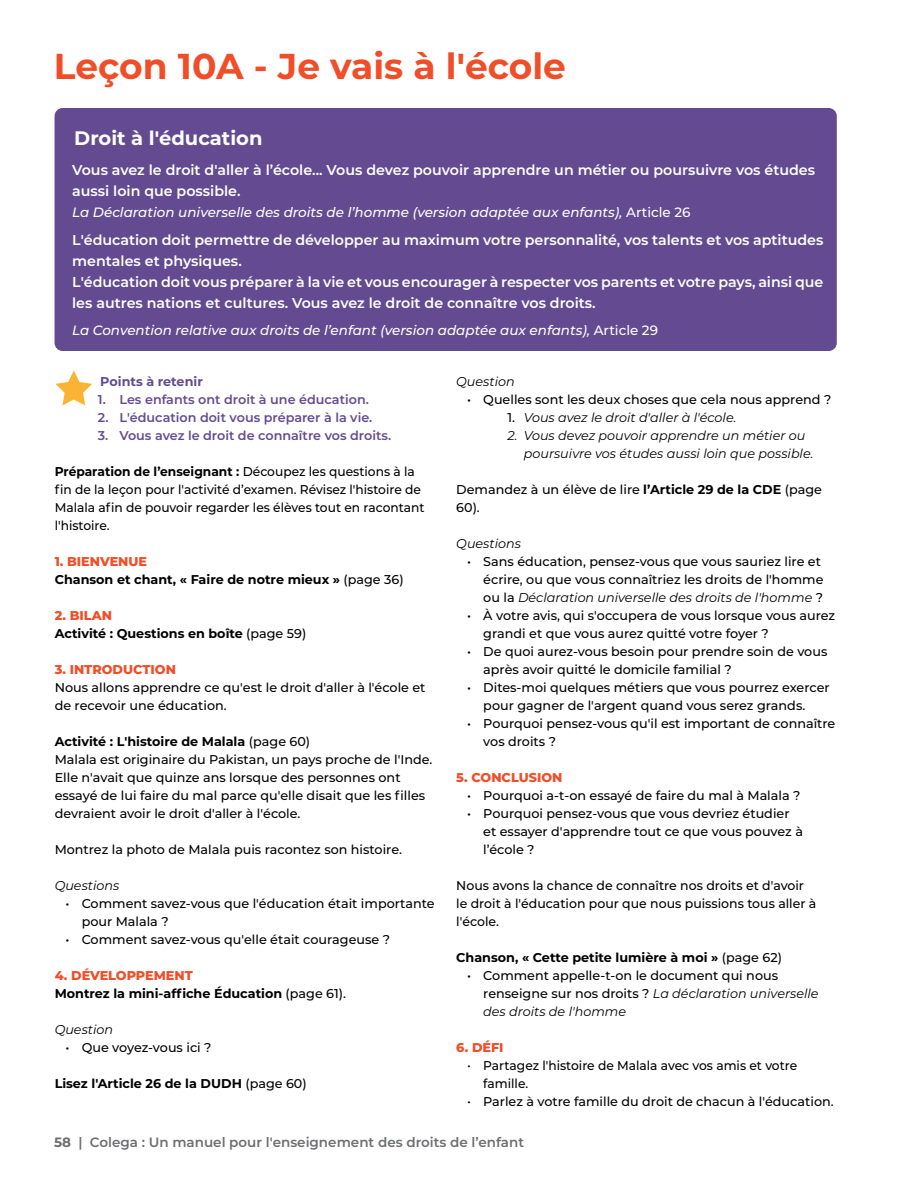
<style>
.page{position:relative;width:918px;height:1188px;background:#fff}
.page>*{position:absolute;margin:0;border:0;box-sizing:border-box;transform-origin:0 0}
.t1{font:700 36px "Montserrat";color:#f04e28}
.t2{font:700 19.5px "Montserrat";color:#fff}
.t3{font:600 14.25px/21px "Montserrat";color:#fff}
.t4{font:italic 500 13.5px "Montserrat";color:#fff}
.t5{font:600 13.5px "Montserrat";color:#6d6e71}
.t6{font:500 12.75px/18px "Montserrat";color:#000}
.t7{font:700 12.75px/18px "Montserrat";color:#000}
.t8{font:500 12.75px/18px "Montserrat";color:#000;scale:.96 1}
.t9{font:italic 12.75px/18px "Montserrat";color:#000}
.t10{font:600 12.75px "Montserrat";color:#644b91}
.t11{font:800 12.75px "Montserrat";color:#f04e28}
.t12{font:700 12.75px "Montserrat";color:#644b91}
.s1{font-style:normal}
.s2{font-weight:700}
.s3{font-weight:800;color:#f04e28}
.s4{font-weight:500}
.s5{font-weight:500;font-style:normal}
.s6{font-weight:400;font-style:italic}
.s7{font-weight:400;font-size:13.5px}
</style>
<div class="page">
<svg style="left:55px;top:370px;width:37px;height:35px"></svg>
<div style="left:55px;top:108px;width:782px;height:243px;background:#644b91;border-radius:8px"></div>
<h1 class="t1" style="left:54px;top:41px;width:513px">Leçon 10A - Je vais à l'école</h1>
<h2 class="t2" style="left:74px;top:124px;width:190px">Droit à l'éducation</h2>
<p class="t3" style="left:72px;top:159px;width:744px">Vous avez le droit d'aller à l’école... Vous devez pouvoir apprendre un métier ou poursuivre vos études aussi loin que possible.</p>
<p class="t4" style="left:72px;top:203px;width:620px">La Déclaration universelle des droits de l’homme (version adaptée aux enfants), <span class="s1">Article 26</span></p>
<p class="t3" style="left:72px;top:228px;width:753px">L'éducation doit permettre de développer au maximum votre personnalité, vos talents et vos aptitudes mentales et physiques.<br>L'éducation doit vous préparer à la vie et vous encourager à respecter vos parents et votre pays, ainsi que les autres nations et cultures. Vous avez le droit de connaître vos droits.</p>
<p class="t4" style="left:72px;top:321px;width:587px">La Convention relative aux droits de l’enfant (version adaptée aux enfants), <span class="s1">Article 29</span></p>
<p class="t12" style="left:100px;top:372px;width:104px">Points à retenir</p>
<p class="t10" style="left:98px;top:390px;width:272px">1. Les enfants ont droit à une éducation.</p>
<p class="t10" style="left:98px;top:408px;width:276px">2. L'éducation doit vous préparer à la vie.</p>
<p class="t10" style="left:98px;top:426px;width:295px">3. Vous avez le droit de connaître vos droits.</p>
<p class="t8" style="left:55px;top:462px;width:387px"><span class="s2">Préparation de l’enseignant :</span> Découpez les questions à la fin de la leçon pour l'activité d’examen. Révisez l'histoire de Malala afin de pouvoir regarder les élèves tout en racontant l'histoire.</p>
<p class="t7" style="left:55px;top:552px;width:350px"><span class="s3">1. BIENVENUE<br></span>Chanson et chant, « Faire de notre mieux » <span class="s4">(page 36)</span></p>
<p class="t7" style="left:55px;top:606px;width:253px"><span class="s3">2. BILAN<br></span>Activité : Questions en boîte <span class="s4">(page 59)</span></p>
<p class="t11" style="left:55px;top:660px;width:123px">3. INTRODUCTION</p>
<p class="t6" style="left:55px;top:678px;width:372px">Nous allons apprendre ce qu'est le droit d'aller à l'école et de recevoir une éducation.</p>
<p class="t6" style="left:55px;top:732px;width:379px"><span class="s2">Activité : L'histoire de Malala</span> (page 60)<br>Malala est originaire du Pakistan, un pays proche de l'Inde.<br>Elle n'avait que quinze ans lorsque des personnes ont essayé de lui faire du mal parce qu'elle disait que les filles devraient avoir le droit d'aller à l'école.</p>
<p class="t6" style="left:55px;top:840px;width:349px">Montrez la photo de Malala puis racontez son histoire.</p>
<p class="t9" style="left:55px;top:876px;width:66px">Questions</p>
<p class="t6" style="left:82px;top:894px;width:354px;text-indent:-16px">• Comment savez-vous que l'éducation était importante pour Malala ?</p>
<p class="t6" style="left:65px;top:930px;width:326px">• Comment savez-vous qu'elle était courageuse ?</p>
<p class="t7" style="left:55px;top:966px;width:293px"><span class="s3">4. DÉVELOPPEMENT<br></span>Montrez la mini-affiche Éducation <span class="s4">(page 61).</span></p>
<p class="t9" style="left:55px;top:1020px;width:60px">Question</p>
<p class="t6" style="left:65px;top:1038px;width:148px">• Que voyez-vous ici ?</p>
<p class="t7" style="left:55px;top:1074px;width:254px">Lisez l'Article 26 de la DUDH <span class="s4">(page 60)</span></p>
<p class="t9" style="left:456px;top:372px;width:60px">Question</p>
<p class="t6" style="left:467px;top:390px;width:366px">• Quelles sont les deux choses que cela nous apprend ?</p>
<p class="t9" style="left:508px;top:408px;width:230px"><span class="s5">1.</span> Vous avez le droit d'aller à l'école.</p>
<p class="t9" style="left:524px;top:426px;width:291px;text-indent:-16px">2. Vous devez pouvoir apprendre un métier ou poursuivre vos études aussi loin que possible.</p>
<p class="t6" style="left:456px;top:480px;width:367px">Demandez à un élève de lire <span class="s2">l’Article 29 de la CDE</span> (page<br>60).</p>
<p class="t9" style="left:456px;top:534px;width:66px">Questions</p>
<p class="t6" style="left:483px;top:552px;width:342px;text-indent:-16px">• Sans éducation, pensez-vous que vous sauriez lire et écrire, ou que vous connaîtriez les droits de l'homme ou la <span class="s6">Déclaration universelle des droits de l'homme</span> ?</p>
<p class="t6" style="left:483px;top:606px;width:353px;text-indent:-16px">• À votre avis, qui s'occupera de vous lorsque vous aurez grandi et que vous aurez quitté votre foyer ?</p>
<p class="t6" style="left:483px;top:642px;width:346px;text-indent:-16px">• De quoi aurez-vous besoin pour prendre soin de vous après avoir quitté le domicile familial ?</p>
<p class="t6" style="left:483px;top:678px;width:348px;text-indent:-16px">• Dites-moi quelques métiers que vous pourrez exercer pour gagner de l'argent quand vous serez grands.</p>
<p class="t6" style="left:483px;top:714px;width:354px;text-indent:-16px">• Pourquoi pensez-vous qu'il est important de connaître vos droits ?</p>
<p class="t11" style="left:456px;top:768px;width:108px">5. CONCLUSION</p>
<p class="t6" style="left:467px;top:786px;width:335px">• Pourquoi a-t-on essayé de faire du mal à Malala ?</p>
<p class="t6" style="left:483px;top:804px;width:321px;text-indent:-16px">• Pourquoi pensez-vous que vous devriez étudier et essayer d'apprendre tout ce que vous pouvez à l’école ?</p>
<p class="t6" style="left:456px;top:876px;width:362px">Nous avons la chance de connaître nos droits et d'avoir le droit à l'éducation pour que nous puissions tous aller à l'école.</p>
<p class="t7" style="left:456px;top:948px;width:327px">Chanson, « Cette petite lumière à moi » <span class="s4">(page 62)</span></p>
<p class="t6" style="left:483px;top:966px;width:337px;text-indent:-16px">• Comment appelle-t-on le document qui nous renseigne sur nos droits ? <span class="s6">La déclaration universelle des droits de l'homme</span></p>
<p class="t11" style="left:456px;top:1038px;width:49px">6. DÉFI</p>
<p class="t8" style="left:483px;top:1056px;width:328px;text-indent:-16px"><span class="s7">•</span> Partagez l'histoire de Malala avec vos amis et votre famille.</p>
<p class="t6" style="left:467px;top:1092px;width:368px"><span class="s7">•</span> Parlez à votre famille du droit de chacun à l'éducation.</p>
<p class="t5" style="left:54px;top:1133px;width:472px"><span class="s2">58</span> | Colega : Un manuel pour l'enseignement des droits de l’enfant</p>
</div>
